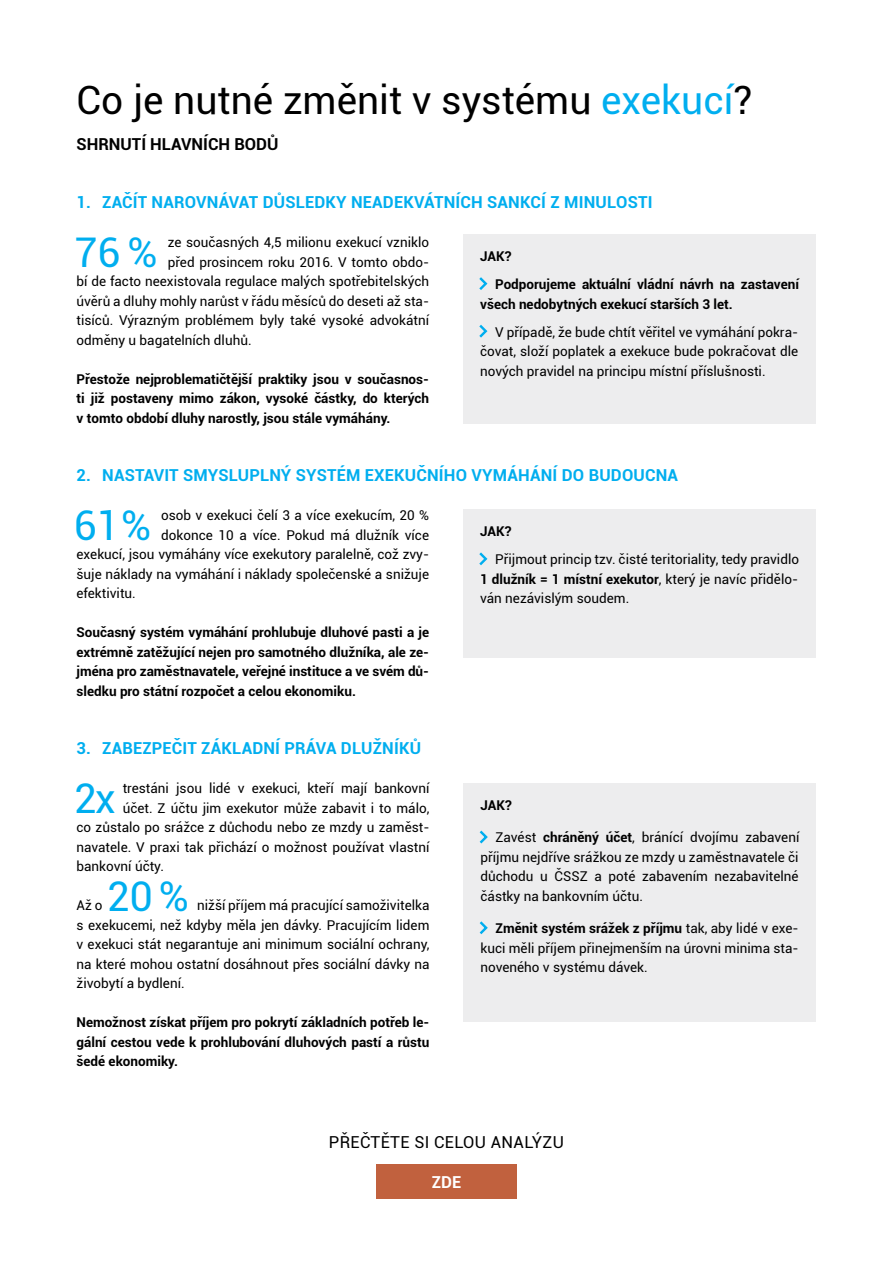
<style>
.page{position:relative;width:893px;height:1263px;background:#fff}
.page>*{position:absolute;margin:0;border:0;box-sizing:border-box;transform-origin:0 0}
.t1{font:40.95px "Roboto";color:#00aeef}
.t2{font:39px "Roboto";color:#000}
.t3{font:700 16.5px "Roboto";letter-spacing:.01em;color:#00aeef}
.t4{font:16.5px "Roboto";letter-spacing:.02em;color:#000}
.t5{font:700 16.5px "Roboto";color:#000}
.t6{font:700 16.5px "Roboto";color:#fff}
.t7{font:13.5px/19.5px "Roboto";color:#000;text-align:justify}
.t8{font:700 13.5px/19.5px "Roboto";color:#000;text-align:justify}
.s1{color:#00aeef}
.s2{font-weight:700}
</style>
<div class="page">
<div style="left:463px;top:234px;width:353px;height:189px;background:#ededee"></div>
<svg style="left:479px;top:277px;width:9px;height:13px"></svg>
<svg style="left:479px;top:324px;width:9px;height:14px"></svg>
<div style="left:463px;top:509px;width:353px;height:148px;background:#ededee"></div>
<svg style="left:479px;top:552px;width:9px;height:14px"></svg>
<div style="left:463px;top:783px;width:353px;height:238px;background:#ededee"></div>
<svg style="left:479px;top:830px;width:9px;height:14px"></svg>
<svg style="left:479px;top:921px;width:9px;height:14px"></svg>
<div style="left:376px;top:1164px;width:141px;height:34px;background:#c1613e"></div>
<h2 class="t2" style="left:77px;top:73px;width:677px">Co je nutné změnit v systému <span class="s1">exekucí</span>?</h2>
<p class="t5" style="left:77px;top:132px;width:203px">SHRNUTÍ HLAVNÍCH BODŮ</p>
<p class="t3" style="left:77px;top:191px;width:578px">1. ZAČÍT NAROVNÁVAT DŮSLEDKY NEADEKVÁTNÍCH SANKCÍ Z MINULOSTI</p>
<h1 class="t1" style="left:75px;top:223px;width:84px">76%</h1>
<p class="t7" style="left:168px;top:232px;width:263px">ze současných 4,5 milionu exekucí vzniklo</p>
<p class="t8" style="left:495px;top:242px;width:305px;line-height:28px;text-indent:-15px">JAK?<br>Podporujeme aktuální vládní návrh na zastavení</p>
<p class="t8" style="left:480px;top:293px;width:254px">všech nedobytných exekucí starších 3 let.</p>
<p class="t7" style="left:480px;top:321px;width:319px;text-indent:15px">V případě, že bude chtít věřitel ve vymáhání pokra&shy;čovat, složí poplatek a exekuce bude pokračovat dle nových pravidel na principu místní příslušnosti.</p>
<p class="t7" style="left:168px;top:251px;width:263px">před prosincem roku 2016. V tomto obdo-</p>
<p class="t7" style="left:77px;top:271px;width:354px">bí de facto neexistovala regulace malých spotřebitelských</p>
<p class="t7" style="left:77px;top:290px;width:354px">úvěrů a dluhy mohly narůst v řádu měsíců do deseti až sta-</p>
<p class="t7" style="left:77px;top:310px;width:354px">tisíců. Výrazným problémem byly také vysoké advokátní</p>
<p class="t7" style="left:77px;top:329px;width:177px">odměny u bagatelních dluhů.</p>
<p class="t8" style="left:77px;top:368px;width:354px">Přestože nejproblematičtější praktiky jsou v současnos&shy;ti již postaveny mimo zákon, vysoké částky, do kterých v tomto období dluhy narostly, jsou stále vymáhány.</p>
<p class="t3" style="left:77px;top:464px;width:603px">2. NASTAVIT SMYSLUPLNÝ SYSTÉM EXEKUČNÍHO VYMÁHÁNÍ DO BUDOUCNA</p>
<h1 class="t1" style="left:74px;top:496px;width:79px">61%</h1>
<p class="t7" style="left:161px;top:505px;width:269px">osob v exekuci čelí 3 a více exekucím, 20 %</p>
<p class="t8" style="left:480px;top:521px;width:33px">JAK?</p>
<p class="t7" style="left:480px;top:549px;width:320px;text-indent:15px">Přijmout princip tzv. čisté teritoriality, tedy pravidlo <span class="s2">1 dlužník = 1 místní exekutor</span>, který je navíc přidělo&shy;ván nezávislým soudem.</p>
<p class="t7" style="left:161px;top:524px;width:269px">dokonce 10 a více. Pokud má dlužník více</p>
<p class="t7" style="left:77px;top:544px;width:354px">exekucí, jsou vymáhány více exekutory paralelně, což zvy-</p>
<p class="t7" style="left:77px;top:563px;width:354px">šuje náklady na vymáhání i náklady společenské a snižuje</p>
<p class="t7" style="left:77px;top:583px;width:61px">efektivitu.</p>
<p class="t8" style="left:77px;top:622px;width:354px">Současný systém vymáhání prohlubuje dluhové pasti a je extrémně zatěžující nejen pro samotného dlužníka, ale ze&shy;jména pro zaměstnavatele, veřejné instituce a ve svém dů&shy;sledku pro státní rozpočet a celou ekonomiku.</p>
<p class="t3" style="left:77px;top:737px;width:346px">3. ZABEZPEČIT ZÁKLADNÍ PRÁVA DLUŽNÍKŮ</p>
<h1 class="t1" style="left:74px;top:769px;width:43px">2x</h1>
<p class="t7" style="left:123px;top:778px;width:308px">trestáni jsou lidé v exekuci, kteří mají bankovní</p>
<p class="t7" style="left:123px;top:797px;width:308px">účet. Z účtu jim exekutor může zabavit i to málo,</p>
<p class="t7" style="left:77px;top:817px;width:354px">co zůstalo po srážce z důchodu nebo ze mzdy u zaměst-</p>
<p class="t7" style="left:77px;top:836px;width:354px">navatele. V praxi tak přichází o možnost používat vlastní</p>
<p class="t7" style="left:77px;top:856px;width:89px">bankovní účty.</p>
<p class="t7" style="left:77px;top:895px;width:27px">Až o</p>
<h1 class="t1" style="left:107px;top:868px;width:84px">20%</h1>
<p class="t7" style="left:77px;top:895px;width:354px;text-indent:121px">nižší příjem má pracující samoživitelka s exekucemi, než kdyby měla jen dávky. Pracujícím lidem v exekuci stát negarantuje ani minimum sociální ochrany, na které mohou ostatní dosáhnout přes sociální dávky na živobytí a bydlení.</p>
<p class="t8" style="left:77px;top:1012px;width:354px">Nemožnost získat příjem pro pokrytí základních potřeb le&shy;gální cestou vede k prohlubování dluhových pastí a růstu šedé ekonomiky.</p>
<p class="t8" style="left:480px;top:795px;width:33px">JAK?</p>
<p class="t7" style="left:480px;top:827px;width:320px;text-indent:15px">Zavést <span class="s2">chráněný účet</span>, bránící dvojímu zabavení příjmu nejdříve srážkou ze mzdy u zaměstnavatele či důchodu u ČSSZ a poté zabavením nezabavitelné částky na bankovním účtu.</p>
<p class="t7" style="left:480px;top:918px;width:320px;text-indent:15px"><span class="s2">Změnit systém srážek z příjmu</span> tak, aby lidé v exe&shy;kuci měli příjem přinejmenším na úrovni minima sta&shy;noveného v systému dávek.</p>
<p class="t4" style="left:329px;top:1130px;width:236px">PŘEČTĚTE SI CELOU ANALÝZU</p>
<p class="t6" style="left:432px;top:1170px;width:31px">ZDE</p>
</div>
